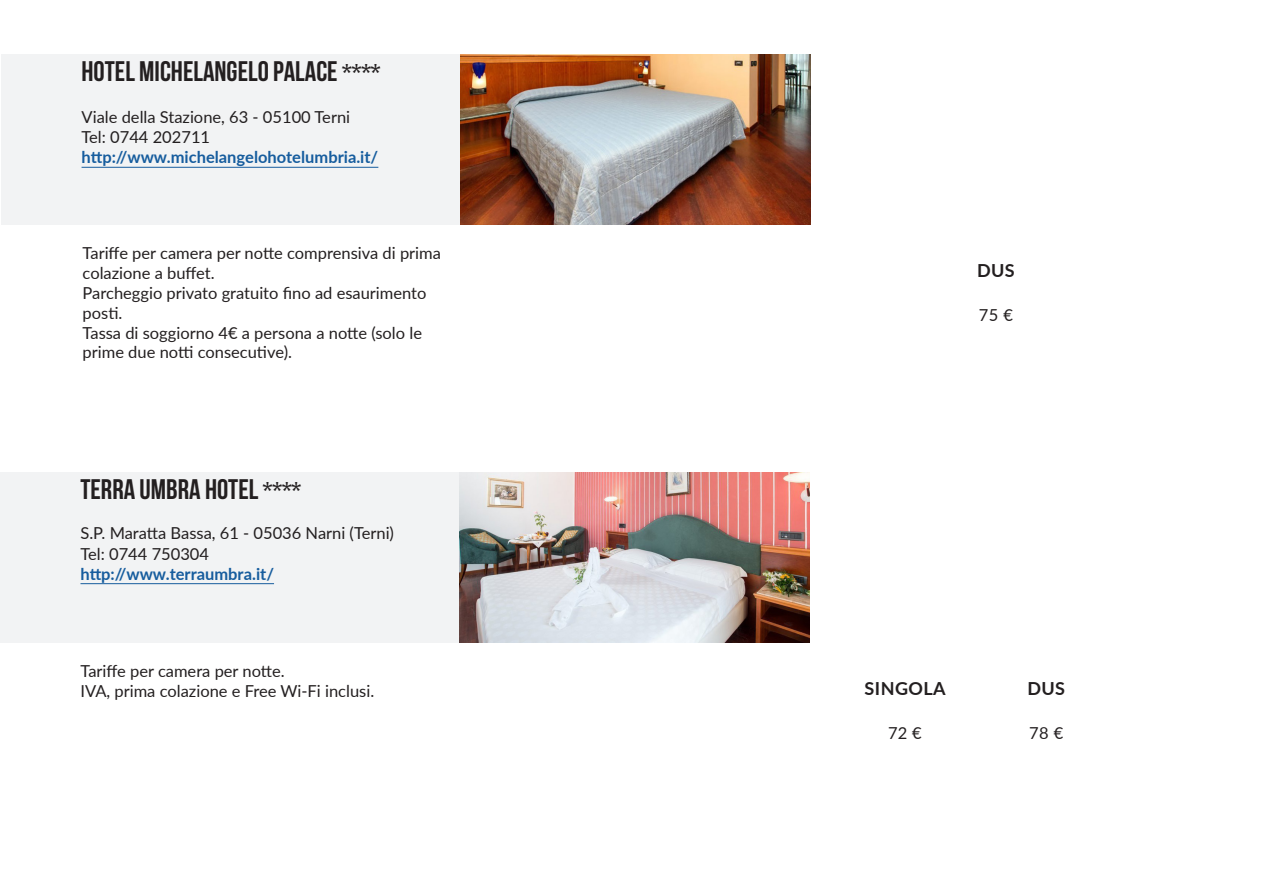
<style>
.page{position:relative;width:1263px;height:893px;background:#fff}
.page>*{position:absolute;margin:0;border:0;box-sizing:border-box;transform-origin:0 0}
.t1{font:700 28.35px "Bebas Neue";color:#231f20}
.t2{font:700 18px "Lato";letter-spacing:.025em;color:#231f20}
.t3{font:16.5px/19.8px "Lato";color:#231f20}
.t4{font:700 16.5px "Lato";color:#175d9e}
.s1{font-size:24.3px}
</style>
<div class="page">
<div style="left:1px;top:54px;width:771px;height:171px;background:#f2f3f4"></div>
<hr style="left:82px;top:167px;width:296px;height:1px;background:#175d9e">
<img style="left:461px;top:54px;width:349px;height:171px">
<div style="left:0;top:472px;width:787px;height:171px;background:#f2f3f4"></div>
<hr style="left:80px;top:583px;width:194px;height:1px;background:#175d9e">
<img style="left:460px;top:472px;width:349px;height:171px">
<p class="t1" style="left:82px;top:56px;width:300px">HOTEL MICHELANGELO PALACE <span class="s1">****</span></p>
<p class="t3" style="left:82px;top:106px;width:270px">Viale della Stazione, 63 - 05100 Terni</p>
<p class="t3" style="left:82px;top:127px;width:130px">Tel: 0744 202711</p>
<p class="t4" style="left:82px;top:145px;width:298px">http://www.michelangelohotelumbria.it/</p>
<p class="t3" style="left:83px;top:243px;width:360px">Tariffe per camera per notte comprensiva di prima colazione a buffet.</p>
<p class="t3" style="left:83px;top:282px;width:345px">Parcheggio privato gratuito fino ad esaurimento posti.</p>
<p class="t3" style="left:83px;top:322px;width:341px">Tassa di soggiorno 4€ a persona a notte (solo le prime due notti consecutive).</p>
<p class="t1" style="left:80px;top:474px;width:222px">TERRA UMBRA HOTEL <span class="s1">****</span></p>
<p class="t3" style="left:80px;top:523px;width:315px">S.P. Maratta Bassa, 61 - 05036 Narni (Terni)</p>
<p class="t3" style="left:80px;top:543px;width:130px">Tel: 0744 750304</p>
<p class="t4" style="left:80px;top:562px;width:195px">http://www.terraumbra.it/</p>
<p class="t3" style="left:80px;top:661px;width:206px">Tariffe per camera per notte.</p>
<p class="t3" style="left:80px;top:681px;width:295px">IVA, prima colazione e Free Wi-Fi inclusi.</p>
<p class="t2" style="left:977px;top:257px;width:39px">DUS</p>
<p class="t3" style="left:979px;top:305px;width:36px">75 €</p>
<p class="t2" style="left:864px;top:675px;width:83px">SINGOLA</p>
<p class="t2" style="left:1027px;top:675px;width:39px">DUS</p>
<p class="t3" style="left:888px;top:723px;width:35px">72 €</p>
<p class="t3" style="left:1029px;top:723px;width:36px">78 €</p>
</div>
